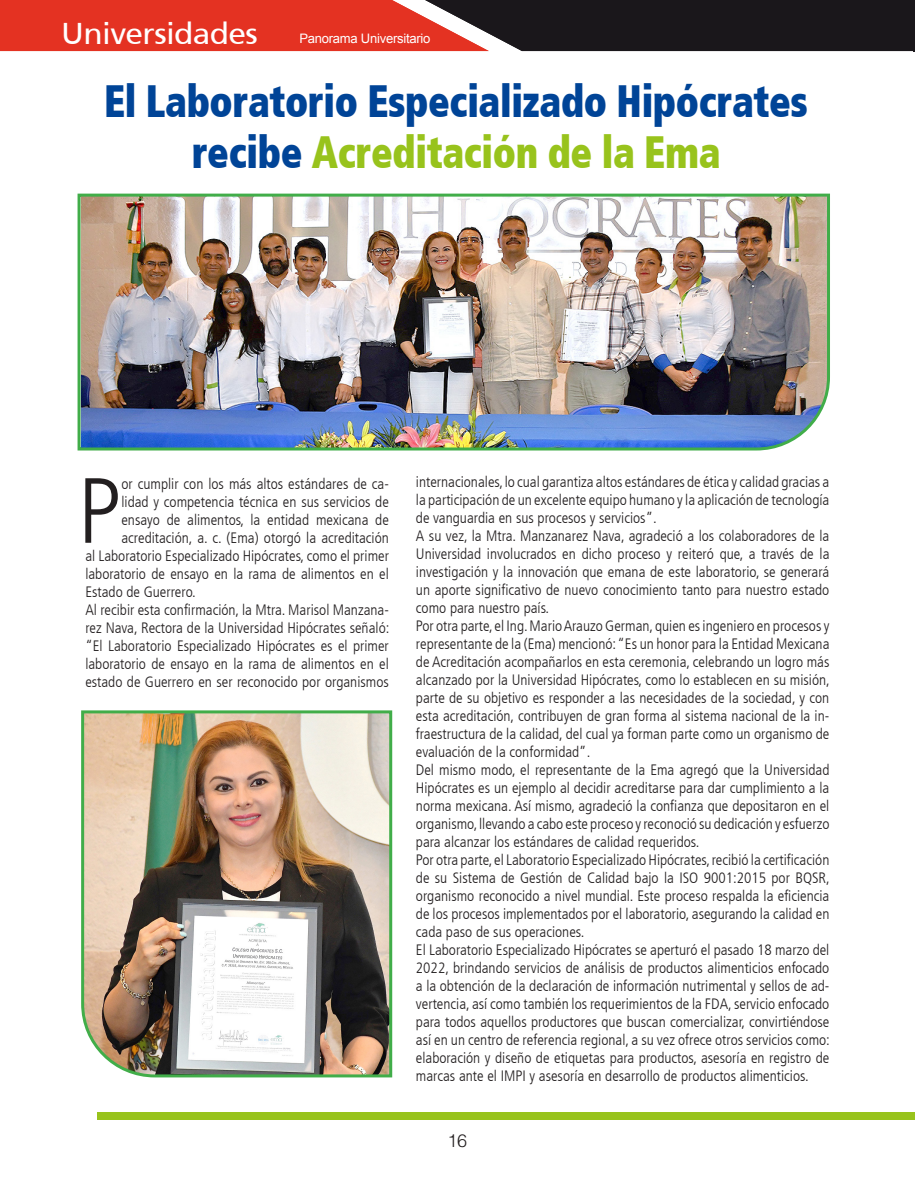
<style>
.page{position:relative;width:915px;height:1191px;background:#fff}
.page>*{position:absolute;margin:0;border:0;box-sizing:border-box;transform-origin:0 0}
.t1{font:300 condensed 92.4px "Frutiger LT";color:#231f20}
.t2{font:900 condensed 45.15px/51px "Frutiger";letter-spacing:-.01em;color:#004497;text-align:center;scale:.87 1}
.t3{font:30px "Frutiger SAIN Rmv 1 Roman";letter-spacing:-.02em;color:#fff;scale:1.06 1}
.t4{font:300 18px "Helvetica LT Std";color:#231f20}
.t5{font:300 condensed 15px/18px "Frutiger LT";color:#231f20}
.t6{font:13.05px "Arial";letter-spacing:-.02em;color:#fff}
.s1{color:#98c31c}
</style>
<div class="page">
<div style="left:97px;top:1111px;width:817px;height:8px;background:#98c31c"></div>
<svg style="left:0;top:0;width:913px;height:51px;background:#842c26"></svg>
<hr style="left:913px;top:0;width:1px;height:51px;background:#1a171b">
<img style="left:81px;top:710px;width:312px;height:368px">
<img style="left:77px;top:193px;width:753px;height:258px">
<h3 class="t3" style="left:61px;top:16px;width:187px">Universidades</h3>
<p class="t6" style="left:299px;top:29px;width:132px">Panorama Universitario</p>
<h2 class="t2" style="left:104px;top:76px;width:810px">El Laboratorio Especializado Hipócrates recibe <span class="s1">Acreditación de la Ema</span></h2>
<h1 class="t1" style="left:78px;top:458px;width:45px">P</h1>
<p class="t5" style="left:121px;top:475px;width:269px">or cumplir con los más altos estándares de ca-</p>
<p class="t5" style="left:121px;top:493px;width:269px">lidad y competencia técnica en sus servicios de</p>
<p class="t5" style="left:121px;top:511px;width:269px">ensayo de alimentos, la entidad mexicana de</p>
<p class="t5" style="left:121px;top:529px;width:269px">acreditación, a. c. (Ema) otorgó la acreditación</p>
<p class="t5" style="left:85px;top:547px;width:305px">al Laboratorio Especializado Hipócrates, como el primer</p>
<p class="t5" style="left:85px;top:565px;width:305px">laboratorio de ensayo en la rama de alimentos en el</p>
<p class="t5" style="left:85px;top:583px;width:112px">Estado de Guerrero.</p>
<p class="t5" style="left:85px;top:601px;width:305px">Al recibir esta confirmación, la Mtra. Marisol Manzana-</p>
<p class="t5" style="left:85px;top:619px;width:305px">rez Nava, Rectora de la Universidad Hipócrates señaló:</p>
<p class="t5" style="left:85px;top:637px;width:305px">“El Laboratorio Especializado Hipócrates es el primer</p>
<p class="t5" style="left:85px;top:655px;width:305px">laboratorio de ensayo en la rama de alimentos en el</p>
<p class="t5" style="left:85px;top:673px;width:305px">estado de Guerrero en ser reconocido por organismos</p>
<p class="t5" style="left:416px;top:473px;width:415px">internacionales, lo cual garantiza altos estándares de ética y calidad gracias a la participación de un excelente equipo humano y la aplicación de tecnología de vanguardia en sus procesos y servicios”.<br>A su vez, la Mtra. Manzanarez Nava, agradeció a los colaboradores de la Universidad involucrados en dicho proceso y reiteró que, a través de la investigación y la innovación que emana de este laboratorio, se generará un aporte significativo de nuevo conocimiento tanto para nuestro estado como para nuestro país.<br>Por otra parte, el Ing. Mario Arauzo German, quien es ingeniero en procesos y representante de la (Ema) mencionó: “Es un honor para la Entidad Mexicana de Acreditación acompañarlos en esta ceremonia, celebrando un logro más alcanzado por la Universidad Hipócrates, como lo establecen en su misión, parte de su objetivo es responder a las necesidades de la sociedad, y con esta acreditación, contribuyen de gran forma al sistema nacional de la in&shy;fraestructura de la calidad, del cual ya forman parte como un organismo de evaluación de la conformidad”.<br>Del mismo modo, el representante de la Ema agregó que la Universidad Hipócrates es un ejemplo al decidir acreditarse para dar cumplimiento a la norma mexicana. Así mismo, agradeció la confianza que depositaron en el organismo, llevando a cabo este proceso y reconoció su dedicación y esfuerzo para alcanzar los estándares de calidad requeridos.<br>Por otra parte, el Laboratorio Especializado Hipócrates, recibió la certificación de su Sistema de Gestión de Calidad bajo la ISO 9001:2015 por BQSR, organismo reconocido a nivel mundial. Este proceso respalda la eficiencia de los procesos implementados por el laboratorio, asegurando la calidad en cada paso de sus operaciones.<br>El Laboratorio Especializado Hipócrates se aperturó el pasado 18 marzo del 2022, brindando servicios de análisis de productos alimenticios enfocado a la obtención de la declaración de información nutrimental y sellos de ad&shy;vertencia, así como también los requerimientos de la FDA, servicio enfocado para todos aquellos productores que buscan comercializar, convirtiéndose así en un centro de referencia regional, a su vez ofrece otros servicios como: elaboración y diseño de etiquetas para productos, asesoría en registro de marcas ante el IMPI y asesoría en desarrollo de productos alimenticios.</p>
<p class="t4" style="left:447px;top:1129px;width:21px">16</p>
</div>
